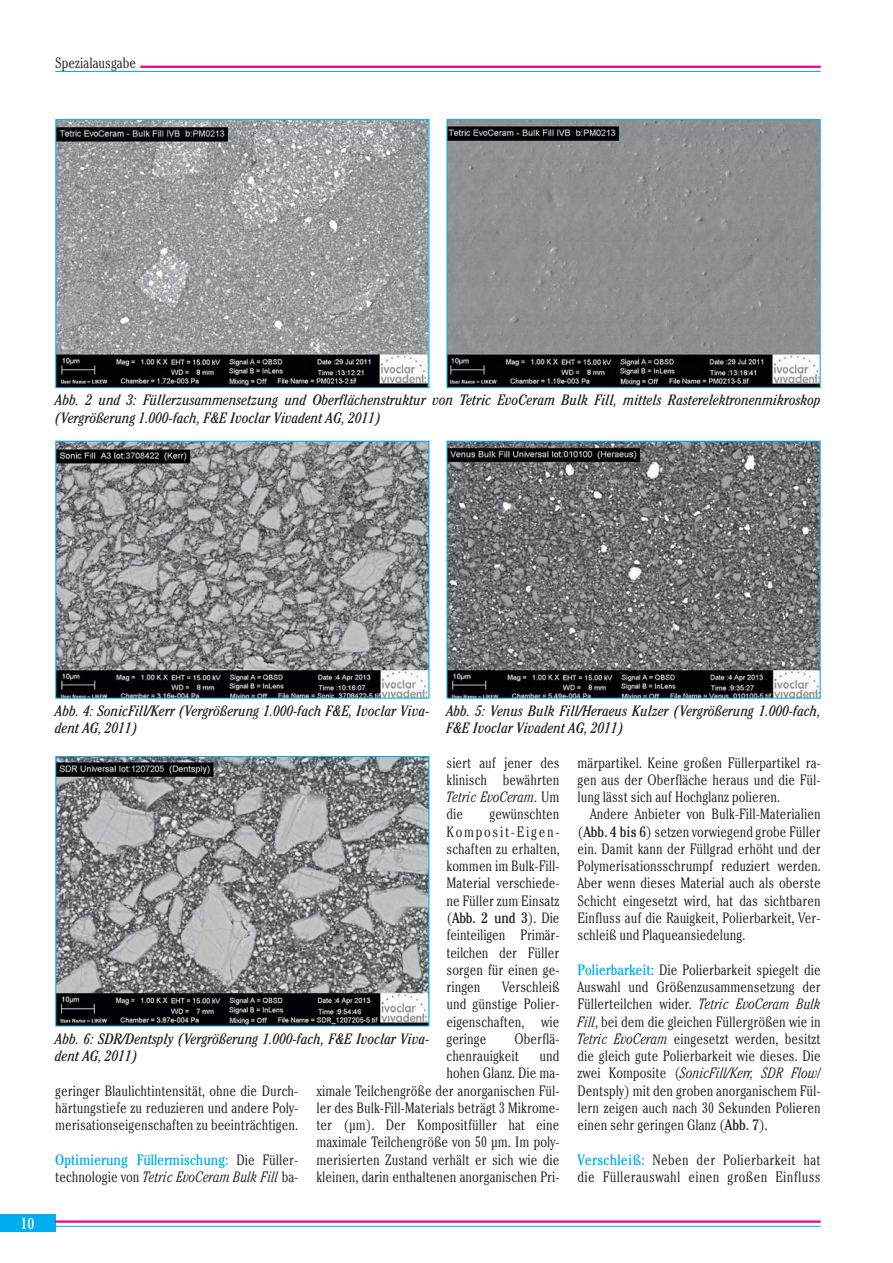
<style>
.page{position:relative;width:893px;height:1263px;background:#fff}
.page>*{position:absolute;margin:0;border:0;box-sizing:border-box;transform-origin:0 0}
.t1{font:condensed 15.75px "Cheltenham";color:#fff}
.t2{font:300 condensed 15px/17.2px "Cheltenham";color:#231f20;text-align:justify}
.t3{font:italic condensed 15px/17.2px "Cheltenham";color:#231f20}
.t4{font:300 condensed 15px/17.2px "Cheltenham";letter-spacing:.02em;color:#231f20}
.s1{font-style:italic}
.s2{font-weight:400}
.s3{font-weight:400;color:#00aeef}
</style>
<div class="page">
<hr style="left:55px;top:1226px;width:766px;height:1px;background:#00aeef">
<div style="left:0;top:1215px;width:55px;height:17px;background:#00aeef"></div>
<hr style="left:55px;top:1220px;width:766px;height:3px;background:#ec008c">
<hr style="left:140px;top:66px;width:681px;height:2px;background:#ec008c">
<hr style="left:55px;top:71px;width:766px;height:1px;background:#00aeef">
<img style="left:57px;top:121px;width:370px;height:265px">
<div style="left:55px;top:119px;width:374px;height:269px;border:1px solid #00aeef"></div>
<img style="left:448px;top:121px;width:371px;height:265px">
<div style="left:446px;top:119px;width:375px;height:269px;border:1px solid #00aeef"></div>
<img style="left:57px;top:443px;width:370px;height:254px">
<div style="left:55px;top:441px;width:374px;height:258px;border:1px solid #00aeef"></div>
<img style="left:448px;top:443px;width:371px;height:254px">
<div style="left:446px;top:441px;width:375px;height:258px;border:1px solid #00aeef"></div>
<img style="left:57px;top:758px;width:370px;height:266px">
<div style="left:55px;top:756px;width:374px;height:270px;border:1px solid #00aeef"></div>
<p class="t2" style="left:55px;top:56px;width:82px">Spezialausgabe</p>
<p class="t3" style="left:55px;top:393px;width:767px">Abb. 2 und 3: Füllerzusammensetzung und Oberflächenstruktur von Tetric EvoCeram Bulk Fill, mittels Raster elektronenmikroskop (Vergrößerung 1.000-fach, F&amp;E Ivoclar Vivadent AG, 2011)</p>
<p class="t1" style="left:21px;top:1217px;width:15px">10</p>
<p class="t3" style="left:55px;top:704px;width:376px">Abb. 4: SonicFill/Kerr (Vergrößerung 1.000-fach F&amp;E, Ivoclar Viva&shy;dent AG, 2011)</p>
<p class="t3" style="left:446px;top:704px;width:376px">Abb. 5: Venus Bulk Fill/Heraeus Kulzer (Vergrößerung 1.000-fach,<br>F&amp;E Ivoclar Vivadent AG, 2011)</p>
<p class="t2" style="left:446px;top:755px;width:115px">siert auf jener des klinisch bewährten <span class="s1">Tetric EvoCeram</span>. Um die</p>
<p class="t2" style="left:446px;top:807px;width:115px;text-indent:43px">gewünschten Komposit-Eigen&shy;schaften zu erhalten, kommen im Bulk-Fill-Material verschiede&shy;ne Füller zum Einsatz (<span class="s2">Abb. 2 und 3</span>). Die feinteiligen Primär&shy;teilchen der Füller sorgen für einen ge&shy;ringen</p>
<p class="t2" style="left:446px;top:980px;width:115px;text-indent:56px">Verschleiß und günstige Polier&shy;eigenschaften, wie geringe</p>
<p class="t2" style="left:446px;top:1031px;width:115px;text-indent:68px">Oberflä&shy;chenrauigkeit</p>
<p class="t3" style="left:55px;top:1031px;width:376px">Abb. 6: SDR/Dentsply (Vergrößerung 1.000-fach, F&amp;E Ivoclar Viva&shy;dent AG, 2011)</p>
<p class="t2" style="left:316px;top:1049px;width:245px;text-align:right">und<br>hohen Glanz. Die ma-<br>ximale Teilchengröße der anorganischen Fül&shy;ler des Bulk-Fill-Materials beträgt 3 Mikrome&shy;ter (µm). Der Kompositfüller hat eine maximale Teilchengröße von 50 µm. Im poly&shy;merisierten Zustand verhält er sich wie die kleinen, darin enthaltenen anorganischen Pri-</p>
<p class="t2" style="left:55px;top:1083px;width:245px">geringer Blaulichtintensität, ohne die Durch&shy;härtungstiefe zu reduzieren und andere Poly&shy;merisationseigenschaften zu beeinträchtigen.</p>
<p class="t2" style="left:55px;top:1152px;width:245px"><span class="s3">Optimierung Füllermischung:</span> Die Füller&shy;technologie von <span class="s1">Tetric EvoCeram Bulk Fill</span> ba-</p>
<p class="t2" style="left:578px;top:755px;width:245px">märpartikel. Keine großen Füllerpartikel ra&shy;gen aus der Oberfläche heraus und die Fül&shy;lung lässt sich auf Hochglanz polieren.</p>
<p class="t2" style="left:578px;top:807px;width:245px;text-indent:13px">Andere Anbieter von Bulk-Fill-Materialien (<span class="s2">Abb. 4 bis 6</span>) setzen vorwiegend grobe Füller ein. Damit kann der Füllgrad erhöht und der Polymerisationsschrumpf reduziert werden.<br>Aber wenn dieses Material auch als oberste Schicht eingesetzt wird, hat das sichtbaren Einfluss auf die Rauigkeit, Polierbarkeit, Ver&shy;schleiß und Plaqueansiedelung.</p>
<p class="t2" style="left:578px;top:962px;width:245px"><span class="s3">Polierbarkeit:</span> Die Polierbarkeit spiegelt die Auswahl und Größenzusammensetzung der Füllerteilchen wider. <span class="s1">Tetric EvoCeram Bulk Fill</span>, bei dem die gleichen Füllergrößen wie in <span class="s1">Tetric EvoCeram</span> eingesetzt werden, besitzt die gleich gute Polierbarkeit wie dieses. Die zwei Komposite (<span class="s1">SonicFill/Kerr, SDR Flow</span>/ Dentsply) mit den groben anorganischem Fül&shy;lern zeigen auch nach 30 Sekunden Polieren einen sehr geringen Glanz (<span class="s2">Abb. 7</span>).</p>
<p class="t4" style="left:578px;top:1152px;width:245px"><span class="s3">Verschleiß:</span> Neben der Polierbarkeit hat die Füllerauswahl einen großen Einfluss</p>
</div>
